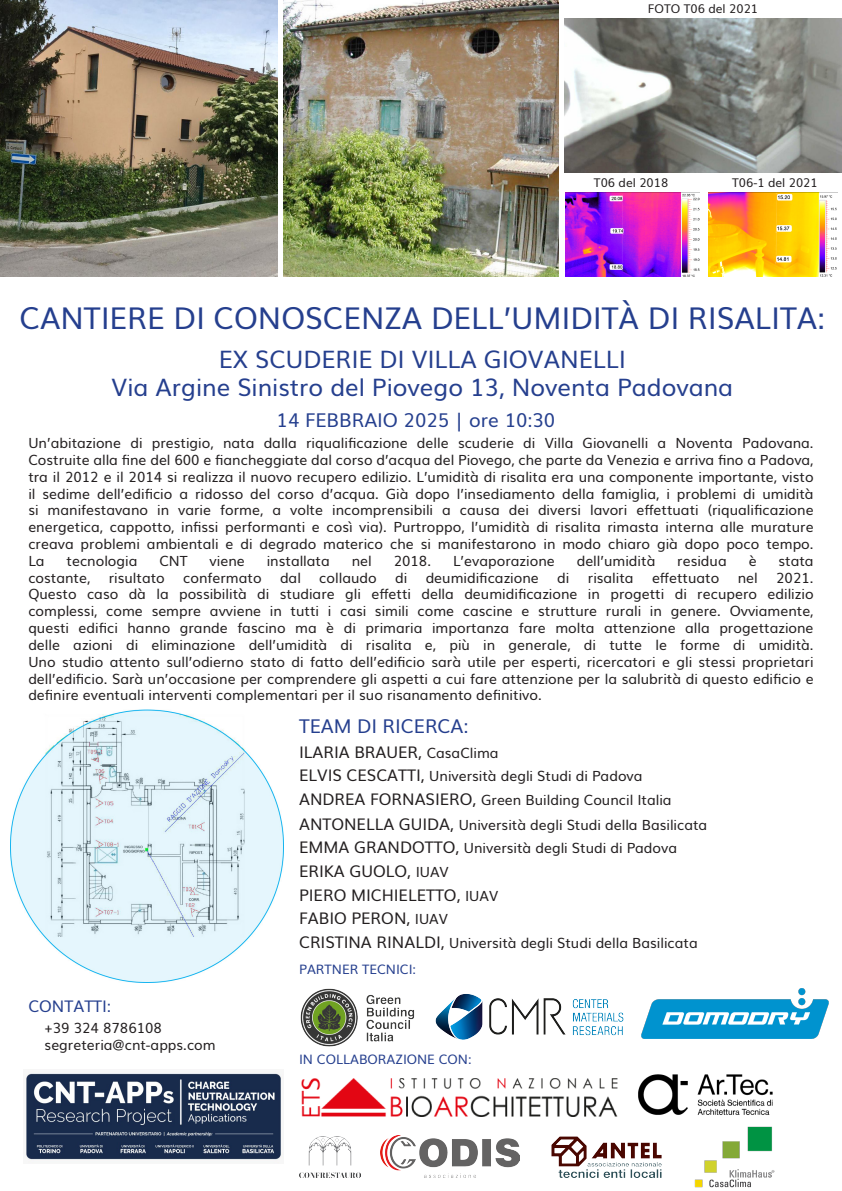
<style>
.page{position:relative;width:842px;height:1191px;background:#fff}
.page>*{position:absolute;margin:0;border:0;box-sizing:border-box;transform-origin:0 0}
.t1{font:30px "Muli";color:#253f8e}
.t2{font:24px "Muli";color:#253f8e}
.t3{font:19px "Muli";color:#253f8e}
.t4{font:16px "Muli";color:#231f20}
.t5{font:16px "Muli";color:#253f8e}
.t6{font:14px/16.8px "Muli";color:#231f20;text-align:justify}
.t7{font:13px "Muli";color:#253f8e}
.t8{font:12px "Muli";color:#231f20}
.s1{font-size:14px}
.s2{font-size:16px}
</style>
<div class="page">
<img style="left:299px;top:1136px;width:61px;height:41px">
<img style="left:23px;top:1072px;width:260px;height:91px">
<img style="left:638px;top:1074px;width:135px;height:41px">
<img style="left:381px;top:1135px;width:139px;height:42px">
<img style="left:551px;top:1136px;width:111px;height:41px">
<img style="left:694px;top:1126px;width:81px;height:61px">
<img style="left:11px;top:709px;width:273px;height:273px">
<img style="left:301px;top:1079px;width:316px;height:37px">
<img style="left:435px;top:994px;width:189px;height:46px">
<img style="left:0;top:0;width:278px;height:277px">
<img style="left:283px;top:0;width:275px;height:277px">
<img style="left:564px;top:19px;width:278px;height:154px">
<img style="left:566px;top:193px;width:134px;height:84px">
<img style="left:708px;top:193px;width:129px;height:84px">
<img style="left:642px;top:988px;width:186px;height:50px">
<img style="left:300px;top:988px;width:115px;height:59px">
<p class="t8" style="left:648px;top:-1px;width:112px">FOTO T06 del 2021</p>
<p class="t8" style="left:594px;top:173px;width:76px">T06 del 2018</p>
<p class="t8" style="left:732px;top:173px;width:87px">T06-1 del 2021</p>
<p class="t1" style="left:20px;top:294px;width:807px">CANTIERE DI CONOSCENZA DELL’UMIDITÀ DI RISALITA:</p>
<p class="t2" style="left:219px;top:339px;width:409px">EX SCUDERIE DI VILLA GIOVANELLI</p>
<p class="t2" style="left:112px;top:368px;width:623px">Via Argine Sinistro del Piovego 13, Noventa Padovana</p>
<p class="t3" style="left:277px;top:405px;width:280px">14 FEBBRAIO 2025 | ore 10:30</p>
<p class="t6" style="left:28px;top:433px;width:787px">Un’abitazione di prestigio, nata dalla riqualificazione delle scuderie di Villa Giovanelli a Noventa Padovana.<br>Costruite alla fine del 600 e fiancheggiate dal corso d’acqua del Piovego, che parte da Venezia e arriva fino a Padova, tra il 2012 e il 2014 si realizza il nuovo recupero edilizio. L’umidità di risalita era una componente importante, visto il sedime dell’edificio a ridosso del corso d’acqua. Già dopo l’insediamento della famiglia, i problemi di umidità si manifestavano in varie forme, a volte incomprensibili a causa dei diversi lavori effettuati (riqualificazione energetica, cappotto, infissi performanti e così via). Purtroppo, l’umidità di risalita rimasta interna alle murature creava problemi ambientali e di degrado materico che si manifestarono in modo chiaro già dopo poco tempo.<br>La</p>
<p class="t6" style="left:67px;top:551px;width:72px">tecnologia</p>
<p class="t6" style="left:159px;top:551px;width:30px">CNT</p>
<p class="t6" style="left:210px;top:551px;width:37px">viene</p>
<p class="t6" style="left:267px;top:551px;width:65px">installata</p>
<p class="t6" style="left:352px;top:551px;width:22px">nel</p>
<p class="t6" style="left:394px;top:551px;width:39px">2018.</p>
<p class="t6" style="left:453px;top:551px;width:103px">L’evaporazione</p>
<p class="t6" style="left:577px;top:551px;width:80px">dell’umidità</p>
<p class="t6" style="left:677px;top:551px;width:51px">residua</p>
<p class="t6" style="left:749px;top:551px;width:9px">è</p>
<p class="t6" style="left:778px;top:551px;width:37px">stata</p>
<p class="t6" style="left:28px;top:568px;width:64px">costante,</p>
<p class="t6" style="left:109px;top:568px;width:58px">risultato</p>
<p class="t6" style="left:183px;top:568px;width:80px">confermato</p>
<p class="t6" style="left:280px;top:568px;width:22px">dal</p>
<p class="t6" style="left:319px;top:568px;width:59px">collaudo</p>
<p class="t6" style="left:395px;top:568px;width:14px">di</p>
<p class="t6" style="left:426px;top:568px;width:115px">deumidificazione</p>
<p class="t6" style="left:557px;top:568px;width:14px">di</p>
<p class="t6" style="left:588px;top:568px;width:47px">risalita</p>
<p class="t6" style="left:652px;top:568px;width:69px">effettuato</p>
<p class="t6" style="left:738px;top:568px;width:22px">nel</p>
<p class="t6" style="left:28px;top:568px;width:787px;text-indent:748px">2021.<br>Questo caso dà la possibilità di studiare gli effetti della deumidificazione in progetti di recupero edilizio complessi, come sempre avviene in tutti i casi simili come cascine e strutture rurali in genere. Ovviamente, questi edifici hanno grande fascino ma è di primaria importanza fare molta attenzione alla progettazione delle azioni di eliminazione dell’umidità di risalita e, più in generale, di tutte le forme di umidità.<br>Uno studio attento sull’odierno stato di fatto dell’edificio sarà utile per esperti, ricercatori e gli stessi proprietari dell’edificio. Sarà un’occasione per comprendere gli aspetti a cui fare attenzione per la salubrità di questo edificio e definire eventuali interventi complementari per il suo risanamento definitivo.</p>
<p class="t3" style="left:299px;top:710px;width:171px">TEAM DI RICERCA:</p>
<p class="t4" style="left:299px;top:738px;width:201px">ILARIA BRAUER, <span class="s1">CasaClima</span></p>
<p class="t6" style="left:299px;top:766px;width:345px"><span class="s2">ELVIS CESCATTI,</span> Università degli Studi di Padova</p>
<p class="t6" style="left:299px;top:791px;width:374px"><span class="s2">ANDREA FORNASIERO,</span> Green Building Council Italia</p>
<p class="t6" style="left:299px;top:815px;width:410px"><span class="s2">ANTONELLA GUIDA,</span> Università degli Studi della Basilicata</p>
<p class="t6" style="left:299px;top:839px;width:380px"><span class="s2">EMMA GRANDOTTO,</span> Università degli Studi di Padova</p>
<p class="t4" style="left:299px;top:858px;width:151px">ERIKA GUOLO, <span class="s1">IUAV</span></p>
<p class="t4" style="left:299px;top:882px;width:201px">PIERO MICHIELETTO, <span class="s1">IUAV</span></p>
<p class="t6" style="left:299px;top:933px;width:400px"><span class="s2">CRISTINA RINALDI,</span> Università degli Studi della Basilicata</p>
<p class="t4" style="left:299px;top:905px;width:150px">FABIO PERON, <span class="s1">IUAV</span></p>
<p class="t5" style="left:28px;top:993px;width:84px">CONTATTI:</p>
<p class="t6" style="left:45px;top:1018px;width:119px">+39 324 8786108</p>
<p class="t6" style="left:45px;top:1035px;width:173px">segreteria@cnt-apps.com</p>
<p class="t7" style="left:299px;top:958px;width:118px">PARTNER TECNICI:</p>
<p class="t7" style="left:299px;top:1048px;width:174px">IN COLLABORAZIONE CON:</p>
</div>
